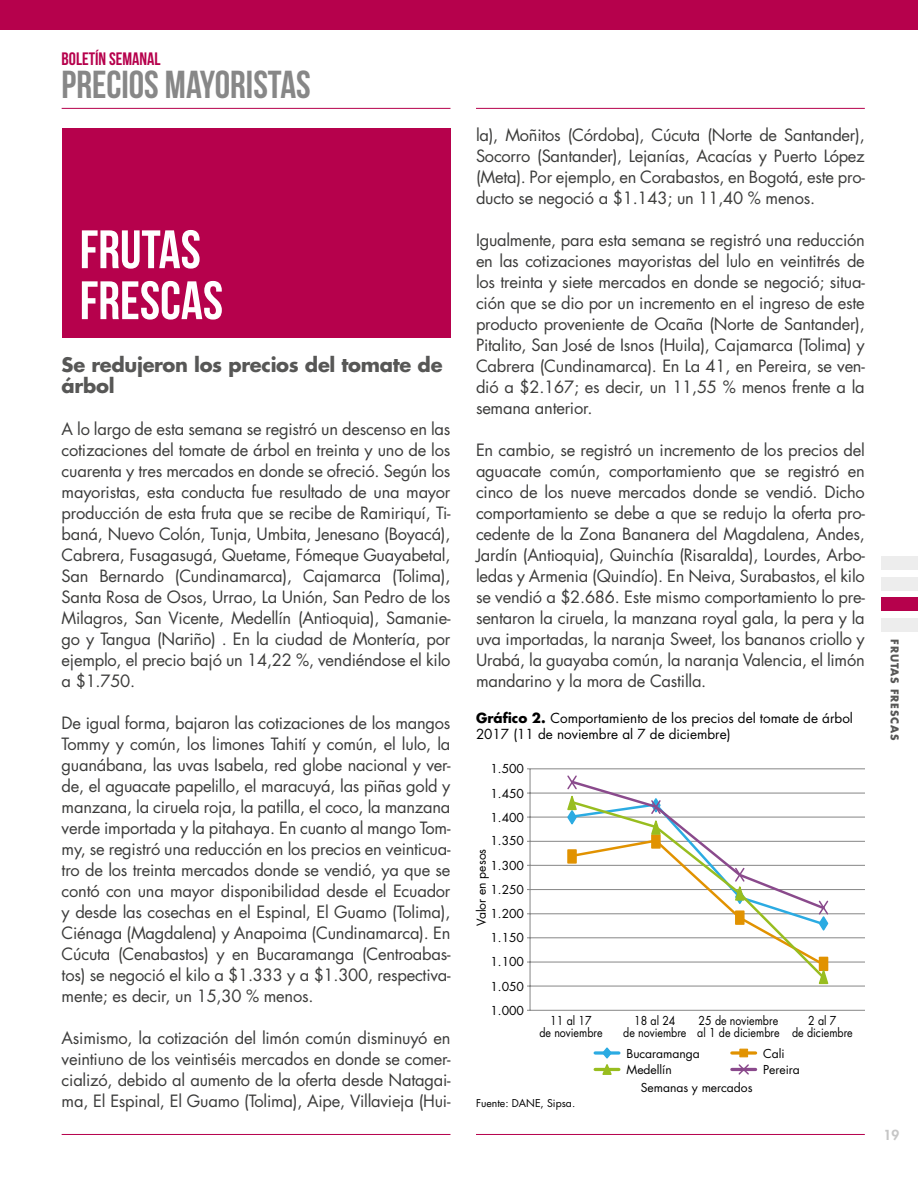
<style>
.page{position:relative;width:918px;height:1188px;background:#fff}
.page>*{position:absolute;margin:0;border:0;box-sizing:border-box;transform-origin:0 0}
.t1{font:54px/51px "Bebas Neue";color:#fff}
.t2{font:39px "Bebas Neue";color:#878787}
.t3{font:700 19.5px/21px "Futura Std";letter-spacing:-.015em;color:#575756}
.t4{font:18px "Bebas Neue";color:#b6014c}
.t5{font:16.5px/21px "Futura Std";letter-spacing:-.015em;color:#3c3c3b;text-align:justify}
.t6{font:13.5px/16.2px "Futura Std";color:#000}
.t7{font:800 13.5px "Futura Std";color:#c6c6c6}
.t8{font:12px/24.2px "Futura Std";color:#000;text-align:justify}
.t9{font:12px/12px "Futura Std";color:#000;text-align:center;scale:.89 1}
.t10{font:10.5px "Futura Std";color:#000}
.t11{font:700 10.5px "Futura Std";letter-spacing:.075em;color:#575756}
.s1{font-weight:700}
</style>
<div class="page">
<div style="left:0;top:0;width:918px;height:30px;background:#b6014c"></div>
<div style="left:62px;top:128px;width:388px;height:210px;background:#b6014c"></div>
<hr style="left:62px;top:1134px;width:388px;height:1px;background:#b6014c">
<hr style="left:476px;top:1134px;width:389px;height:1px;background:#b6014c">
<hr style="left:62px;top:108px;width:388px;height:1px;background:#b6014c">
<hr style="left:476px;top:108px;width:389px;height:1px;background:#b6014c">
<svg style="left:595px;top:1051px;width:24px;height:4px"></svg>
<hr style="left:595px;top:1068px;width:24px;height:3px;background:#98bd1f">
<svg style="left:601px;top:1047px;width:12px;height:28px"></svg>
<hr style="left:732px;top:1068px;width:24px;height:3px;background:#8a4a8c">
<svg style="left:737px;top:1064px;width:13px;height:11px"></svg>
<svg style="left:732px;top:1051px;width:24px;height:4px"></svg>
<div style="left:740px;top:1049px;width:8px;height:8px;background:#e19200;border:1px solid #e19200"></div>
<hr style="left:530px;top:986px;width:335px;height:1px;background:#868686">
<hr style="left:530px;top:962px;width:335px;height:1px;background:#868686">
<hr style="left:530px;top:937px;width:335px;height:1px;background:#868686">
<hr style="left:530px;top:913px;width:335px;height:1px;background:#868686">
<hr style="left:530px;top:889px;width:335px;height:1px;background:#868686">
<hr style="left:530px;top:865px;width:335px;height:1px;background:#868686">
<hr style="left:530px;top:841px;width:335px;height:1px;background:#868686">
<hr style="left:530px;top:817px;width:335px;height:1px;background:#868686">
<hr style="left:530px;top:793px;width:335px;height:1px;background:#868686">
<hr style="left:530px;top:768px;width:335px;height:1px;background:#868686">
<hr style="left:530px;top:769px;width:1px;height:241px;background:#868686">
<hr style="left:530px;top:1010px;width:335px;height:1px;background:#868686">
<svg style="left:566px;top:775px;width:264px;height:210px"></svg>
<div style="left:881px;top:618px;width:37px;height:14px;background:#ededed"></div>
<div style="left:881px;top:597px;width:37px;height:14px;background:#b6014c"></div>
<div style="left:881px;top:577px;width:37px;height:14px;background:#ededed"></div>
<div style="left:881px;top:556px;width:37px;height:14px;background:#ededed"></div>
<p class="t4" style="left:62px;top:49px;width:101px">BOLETÍN SEMANAL</p>
<h2 class="t2" style="left:62px;top:63px;width:251px">PRECIOS MAYORISTAS</h2>
<h1 class="t1" style="left:80px;top:223px;width:145px">FRUTAS<br>FRESCAS</h1>
<p class="t3" style="left:62px;top:354px;width:382px">Se redujeron los precios del tomate de árbol</p>
<p class="t5" style="left:62px;top:419px;width:390px">A lo largo de esta semana se registró un descenso en las cotizaciones del tomate de árbol en treinta y uno de los cuarenta y tres mercados en donde se ofreció. Según los mayoristas, esta conducta fue resultado de una mayor producción de esta fruta que se recibe de Ramiriquí, Ti&shy;baná, Nuevo Colón, Tunja, Umbita, Jenesano (Boyacá), Cabrera, Fusagasugá, Quetame, Fómeque Guayabetal, San Bernardo (Cundinamarca), Cajamarca (Tolima), Santa Rosa de Osos, Urrao, La Unión, San Pedro de los Milagros, San Vicente, Medellín (Antioquia), Samanie&shy;go y Tangua (Nariño) . En la ciudad de Montería, por ejemplo, el precio bajó un 14,22 %, vendiéndose el kilo a $1.750.</p>
<p class="t5" style="left:62px;top:713px;width:390px">De igual forma, bajaron las cotizaciones de los mangos Tommy y común, los limones Tahití y común, el lulo, la guanábana, las uvas Isabela, red globe nacional y ver&shy;de, el aguacate papelillo, el maracuyá, las piñas gold y manzana, la ciruela roja, la patilla, el coco, la manzana verde importada y la pitahaya. En cuanto al mango Tom&shy;my, se registró una reducción en los precios en veinticua&shy;tro de los treinta mercados donde se vendió, ya que se contó con una mayor disponibilidad desde el Ecuador y desde las cosechas en el Espinal, El Guamo (Tolima), Ciénaga (Magdalena) y Anapoima (Cundinamarca). En Cúcuta (Cenabastos) y en Bucaramanga (Centroabas&shy;tos) se negoció el kilo a $1.333 y a $1.300, respectiva&shy;mente; es decir, un 15,30 % menos.</p>
<p class="t5" style="left:62px;top:1028px;width:390px">Asimismo, la cotización del limón común disminuyó en veintiuno de los veintiséis mercados en donde se comer&shy;cializó, debido al aumento de la oferta desde Natagai&shy;ma, El Espinal, El Guamo (Tolima), Aipe, Villavieja (Hui-</p>
<p class="t5" style="left:476px;top:125px;width:390px">la), Moñitos (Córdoba), Cúcuta (Norte de Santander), Socorro (Santander), Lejanías, Acacías y Puerto López (Meta). Por ejemplo, en Corabastos, en Bogotá, este pro&shy;ducto se negoció a $1.143; un 11,40 % menos.</p>
<p class="t5" style="left:476px;top:230px;width:390px">Igualmente, para esta semana se registró una reducción en las cotizaciones mayoristas del lulo en veintitrés de los treinta y siete mercados en donde se negoció; situa&shy;ción que se dio por un incremento en el ingreso de este producto proveniente de Ocaña (Norte de Santander), Pitalito, San José de Isnos (Huila), Cajamarca (Tolima) y Cabrera (Cundinamarca). En La 41, en Pereira, se ven&shy;dió a $2.167; es decir, un 11,55 % menos frente a la semana anterior.</p>
<p class="t5" style="left:476px;top:440px;width:390px">En cambio, se registró un incremento de los precios del aguacate común, comportamiento que se registró en cinco de los nueve mercados donde se vendió. Dicho comportamiento se debe a que se redujo la oferta pro&shy;cedente de la Zona Bananera del Magdalena, Andes, Jardín (Antioquia), Quinchía (Risaralda), Lourdes, Arbo&shy;ledas y Armenia (Quindío). En Neiva, Surabastos, el kilo se vendió a $2.686. Este mismo comportamiento lo pre&shy;sentaron la ciruela, la manzana royal gala, la pera y la uva importadas, la naranja Sweet, los bananos criollo y Urabá, la guayaba común, la naranja Valencia, el limón mandarino y la mora de Castilla.</p>
<p class="t6" style="left:476px;top:710px;width:378px"><span class="s1">Gráfico 2.</span> Comportamiento de los precios del tomate de árbol<br>2017 (11 de noviembre al 7 de diciembre)</p>
<p class="t8" style="left:491px;top:757px;width:35px">1.500</p>
<p class="t8" style="left:491px;top:781px;width:35px">1.450</p>
<p class="t8" style="left:491px;top:805px;width:35px">1.400</p>
<p class="t8" style="left:491px;top:854px;width:35px">1.300<br>1.250<br>1.200<br>1.150<br>1.100<br>1.050<br>1.000</p>
<p class="t8" style="left:491px;top:829px;width:35px">1.350</p>
<p class="t8" style="left:470px;top:926px;width:79px;rotate:-90deg">Valor en pesos</p>
<p class="t9" style="left:539px;top:1015px;width:73px">11 al 17<br>de noviembre</p>
<p class="t10" style="left:476px;top:1097px;width:101px">Fuente: DANE, Sipsa.</p>
<p class="t9" style="left:623px;top:1015px;width:73px">18 al 24<br>de noviembre</p>
<p class="t9" style="left:697px;top:1015px;width:94px;text-align:left">25 de noviembre al 1 de diciembre</p>
<p class="t9" style="left:792px;top:1015px;width:70px">2 al 7<br>de diciembre</p>
<p class="t8" style="left:627px;top:1045px;width:75px;line-height:16.5px">Bucaramanga<br>Medellín</p>
<p class="t8" style="left:641px;top:1076px;width:113px">Semanas y mercados</p>
<p class="t8" style="left:763px;top:1041px;width:23px">Cali</p>
<p class="t8" style="left:763px;top:1058px;width:38px">Pereira</p>
<p class="t11" style="left:902px;top:639px;width:103px;rotate:90deg">FRUTAS FRESCAS</p>
<p class="t7" style="left:884px;top:1127px;width:17px">19</p>
</div>
